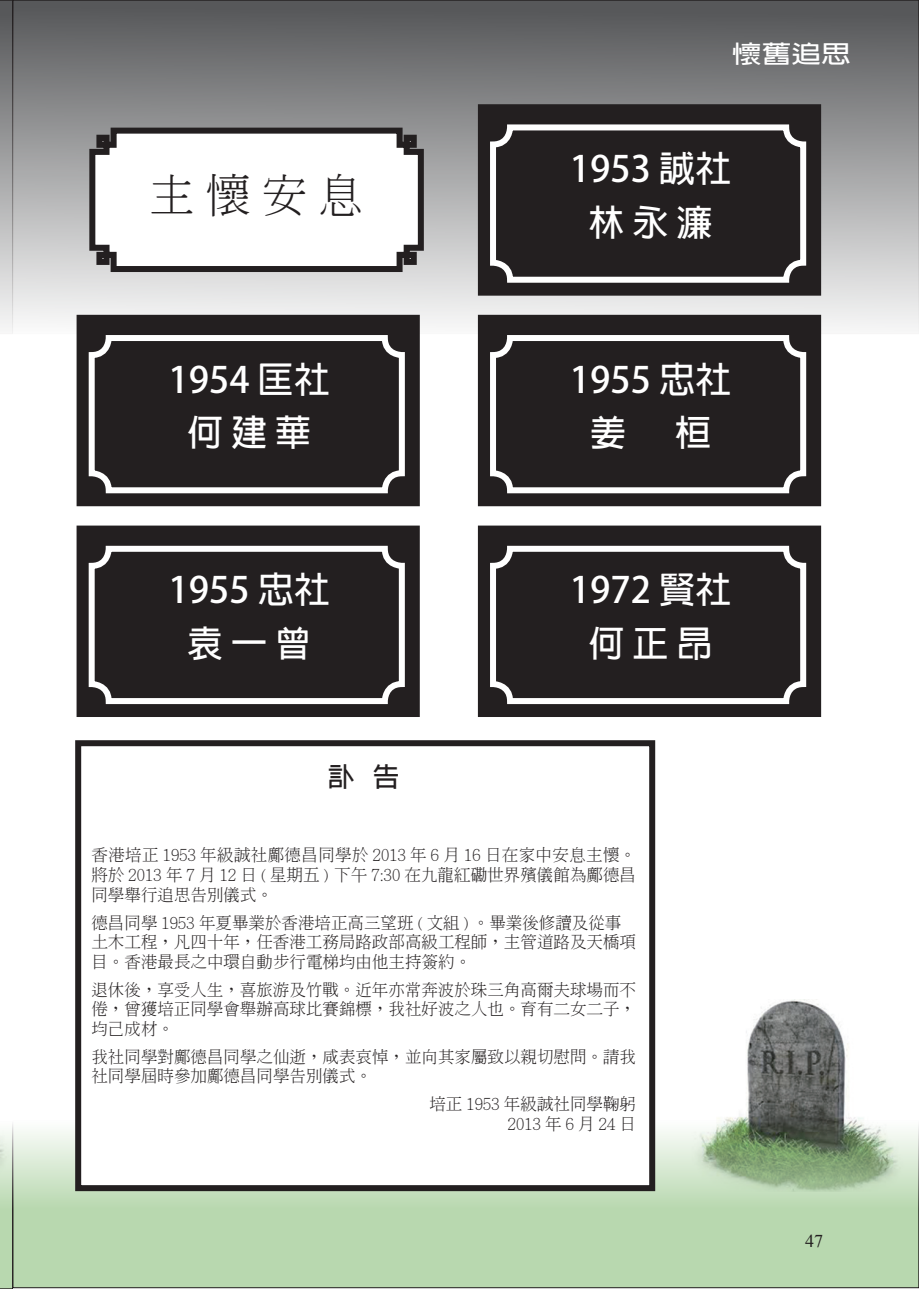
<style>
.page{position:relative;width:919px;height:1289px;background:#fff}
.page>*{position:absolute;margin:0;border:0;box-sizing:border-box;transform-origin:0 0}
.註腳{font:300 45px "Adobe Ming Std";color:#231f20}
.註腳-2{font:700 36px "Adobe Fan Heiti Std";color:#fff}
.註腳-3{font:700 27px "Adobe Fan Heiti Std";color:#231f20}
.t1{font:700 24.3px "Adobe Fan Heiti Std";color:#fff;scale:1.22 1}
.t2{font:18px "Times New Roman";color:#231f20}
.註腳-4{font:300 16.5px/19.5px "Adobe Ming Std";color:#231f20;text-align:justify}
</style>
<div class="page">
<div style="left:13px;top:0;width:905px;height:334px;background:linear-gradient(to bottom,#535456,#f7f7f7)"></div>
<svg style="left:0;top:0;width:13px;height:334px;background:#a0a0a1"></svg>
<img style="left:717px;top:999px;width:146px;height:120px">
<svg style="left:15px;top:1121px;width:901px;height:164px;background:#b7d3ae"></svg>
<svg style="left:0;top:1123px;width:13px;height:165px;background:#c0d6ba"></svg>
<div style="left:78px;top:743px;width:574px;height:445px;background:#fff"></div>
<div style="left:75px;top:740px;width:580px;height:451px;border:6px solid #231f20"></div>
<svg style="left:86px;top:125px;width:341px;height:150px"></svg>
<div style="left:80px;top:318px;width:337px;height:185px;background:#231f20"></div>
<div style="left:77px;top:315px;width:343px;height:191px;border:6px solid #231f20"></div>
<div style="left:89px;top:335px;width:316px;height:158px;border:6px solid #fff;border-radius:17px"></div>
<div style="left:481px;top:107px;width:337px;height:186px;background:#231f20"></div>
<div style="left:478px;top:104px;width:343px;height:192px;border:6px solid #231f20"></div>
<div style="left:490px;top:124px;width:316px;height:159px;border:6px solid #fff;border-radius:17px"></div>
<div style="left:481px;top:318px;width:337px;height:185px;background:#231f20"></div>
<div style="left:478px;top:315px;width:343px;height:191px;border:6px solid #231f20"></div>
<div style="left:490px;top:335px;width:316px;height:158px;border:6px solid #fff;border-radius:17px"></div>
<div style="left:481px;top:528px;width:337px;height:186px;background:#231f20"></div>
<div style="left:478px;top:525px;width:343px;height:192px;border:6px solid #231f20"></div>
<div style="left:490px;top:546px;width:316px;height:158px;border:6px solid #fff;border-radius:17px"></div>
<div style="left:80px;top:528px;width:337px;height:186px;background:#231f20"></div>
<div style="left:77px;top:525px;width:343px;height:192px;border:6px solid #231f20"></div>
<div style="left:89px;top:546px;width:316px;height:158px;border:6px solid #fff;border-radius:17px"></div>
<p class="註腳" style="left:149px;top:170px;width:215px">主懷安息</p>
<p class="註腳-2" style="left:169px;top:358px;width:162px">1954 匡社</p>
<p class="註腳-2" style="left:187px;top:411px;width:126px">何 建 華</p>
<p class="註腳-2" style="left:169px;top:568px;width:162px">1955 忠社</p>
<p class="註腳-2" style="left:187px;top:622px;width:126px">袁 一 曾</p>
<p class="註腳-3" style="left:327px;top:760px;width:74px">訃 告</p>
<h3 class="t1" style="left:732px;top:40px;width:99px">懷舊追思</h3>
<p class="註腳-2" style="left:570px;top:147px;width:162px">1953 誠社</p>
<p class="註腳-2" style="left:588px;top:201px;width:126px">林 永 濂</p>
<p class="註腳-2" style="left:570px;top:358px;width:162px">1955 忠社</p>
<p class="註腳-2" style="left:590px;top:411px;width:37px">姜</p>
<p class="註腳-2" style="left:674px;top:411px;width:37px">桓</p>
<p class="註腳-2" style="left:570px;top:568px;width:162px">1972 賢社</p>
<p class="註腳-2" style="left:588px;top:622px;width:126px">何 正 昂</p>
<p class="註腳-4" style="left:91px;top:845px;width:546px">香港培正 1953 年級誠社鄺德昌同學於 2013 年 6 月 16 日在家中安息主懷。將於 2013 年 7 月 12 日 ( 星期五 ) 下午 7:30 在九龍紅磡世界殯儀館為鄺德昌同學舉行追思告別儀式。</p>
<p class="註腳-4" style="left:91px;top:912px;width:546px;text-align:left">德昌同學 1953 年夏畢業於香港培正高三望班 ( 文組 ) 。畢業後修讀及從事土木工程，凡四十年，任香港工務局路政部高級工程師，主管道路及天橋項目。香港最長之中環自動步行電梯均由他主持簽約。</p>
<p class="註腳-4" style="left:91px;top:979px;width:546px">退休後，享受人生，喜旅游及竹戰。近年亦常奔波於珠三角高爾夫球場而不倦，曾獲培正同學會舉辦高球比賽錦標，我社好波之人也。育有二女二子，均己成材。</p>
<p class="註腳-4" style="left:91px;top:1046px;width:546px">我社同學對鄺德昌同學之仙逝，咸表哀悼，並向其家屬致以親切慰問。請我社同學屆時參加鄺德昌同學告別儀式。</p>
<p class="註腳-4" style="left:429px;top:1093px;width:208px;text-align:right">培正 1953 年級誠社同學鞠躬<br>2013年6月24日</p>
<p class="t2" style="left:805px;top:1227px;width:19px">47</p>
</div>
